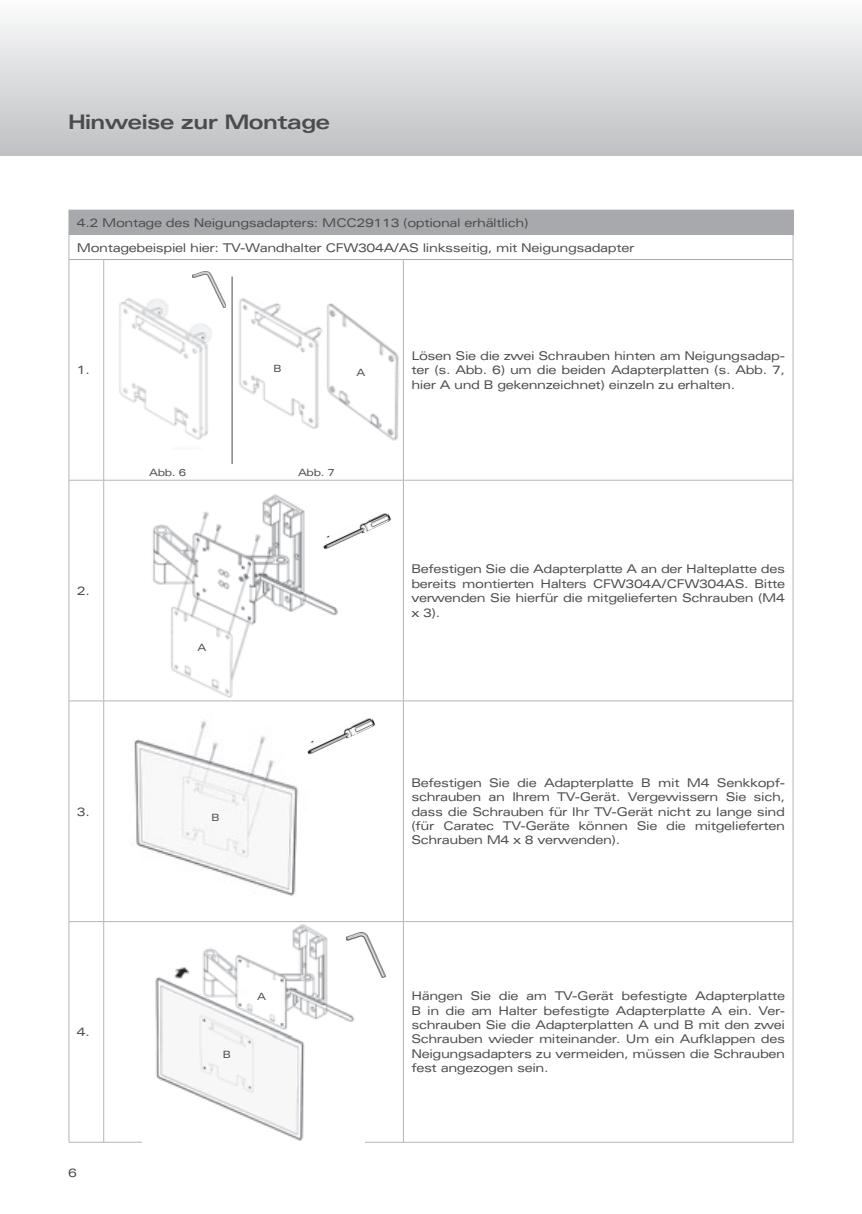
<style>
.page{position:relative;width:862px;height:1214px;background:#fff}
.page>*{position:absolute;margin:0;border:0;box-sizing:border-box;transform-origin:0 0}
.Hauptüberschrift__im{font:700 expanded 20px "Univers LT Pro";letter-spacing:-.03em;color:#4b4c4d}
.Text_in_Tabelle{font:expanded 12px/14.4px "Univers LT Pro";letter-spacing:-.03em;color:#4b4c4d;text-align:justify}
.Hauptüberschrift__im-2{font:expanded 12px "Univers LT Pro";letter-spacing:-.03em;color:#4b4c4d}
.Fussnoten{font:expanded 10px "Univers LT Pro";letter-spacing:-.03em;color:#4b4c4d}
</style>
<div class="page">
<div style="left:0;top:0;width:862px;height:156px;background:linear-gradient(to bottom,#fbfbfc,#bfc0c3)"></div>
<div style="left:69px;top:210px;width:724px;height:25px;background:#a8a9ad"></div>
<hr style="left:69px;top:259px;width:35px;height:1px;background:#a8a9ad">
<hr style="left:104px;top:259px;width:299px;height:1px;background:#a8a9ad">
<hr style="left:403px;top:259px;width:390px;height:1px;background:#a8a9ad">
<hr style="left:69px;top:259px;width:1px;height:221px;background:#b4b5b8">
<hr style="left:103px;top:260px;width:1px;height:220px;background:#b4b5b8">
<hr style="left:403px;top:260px;width:1px;height:220px;background:#b4b5b8">
<hr style="left:792px;top:259px;width:1px;height:221px;background:#b4b5b8">
<hr style="left:69px;top:480px;width:35px;height:1px;background:#b4b5b8">
<hr style="left:69px;top:480px;width:1px;height:220px;background:#b4b5b8">
<hr style="left:104px;top:480px;width:299px;height:1px;background:#b4b5b8">
<hr style="left:103px;top:480px;width:1px;height:220px;background:#b4b5b8">
<hr style="left:403px;top:480px;width:390px;height:1px;background:#b4b5b8">
<hr style="left:403px;top:480px;width:1px;height:220px;background:#b4b5b8">
<hr style="left:792px;top:480px;width:1px;height:220px;background:#b4b5b8">
<hr style="left:69px;top:700px;width:35px;height:1px;background:#b4b5b8">
<hr style="left:69px;top:701px;width:1px;height:220px;background:#b4b5b8">
<hr style="left:104px;top:700px;width:299px;height:1px;background:#b4b5b8">
<hr style="left:103px;top:701px;width:1px;height:220px;background:#b4b5b8">
<hr style="left:403px;top:700px;width:390px;height:1px;background:#b4b5b8">
<hr style="left:403px;top:701px;width:1px;height:220px;background:#b4b5b8">
<hr style="left:792px;top:701px;width:1px;height:220px;background:#b4b5b8">
<hr style="left:69px;top:921px;width:35px;height:1px;background:#b4b5b8">
<hr style="left:69px;top:921px;width:1px;height:220px;background:#b4b5b8">
<hr style="left:104px;top:921px;width:299px;height:1px;background:#b4b5b8">
<hr style="left:103px;top:921px;width:1px;height:220px;background:#b4b5b8">
<hr style="left:403px;top:921px;width:390px;height:1px;background:#b4b5b8">
<hr style="left:403px;top:921px;width:1px;height:220px;background:#b4b5b8">
<hr style="left:792px;top:921px;width:1px;height:220px;background:#b4b5b8">
<hr style="left:69px;top:1141px;width:35px;height:1px;background:#b4b5b8">
<hr style="left:104px;top:1141px;width:299px;height:1px;background:#b4b5b8">
<hr style="left:403px;top:1141px;width:390px;height:1px;background:#b4b5b8">
<svg style="left:69px;top:235px;width:1px;height:24px"></svg>
<svg style="left:792px;top:235px;width:1px;height:24px"></svg>
<img style="left:119px;top:298px;width:107px;height:142px">
<img style="left:238px;top:298px;width:161px;height:143px">
<img style="left:193px;top:271px;width:33px;height:36px">
<hr style="left:232px;top:276px;width:1px;height:188px;background:#4b4c4d">
<img style="left:152px;top:494px;width:186px;height:204px">
<img style="left:320px;top:509px;width:71px;height:42px">
<img style="left:134px;top:720px;width:242px;height:176px">
<img style="left:304px;top:718px;width:71px;height:38px">
<img style="left:143px;top:924px;width:221px;height:218px">
<img style="left:346px;top:932px;width:40px;height:44px">
<p class="Hauptüberschrift__im" style="left:68px;top:110px;width:264px">Hinweise zur Montage</p>
<p class="Hauptüberschrift__im-2" style="left:77px;top:215px;width:453px">4.2 Montage des Neigungsadapters: MCC29113 (optional erhältlich)</p>
<p class="Text_in_Tabelle" style="left:77px;top:240px;width:559px">Montagebeispiel hier: TV-Wandhalter CFW304A/AS linksseitig, mit Neigungsadapter</p>
<p class="Text_in_Tabelle" style="left:77px;top:362px;width:14px">1.</p>
<p class="Text_in_Tabelle" style="left:77px;top:583px;width:14px">2.</p>
<p class="Text_in_Tabelle" style="left:77px;top:803px;width:14px">3.</p>
<p class="Text_in_Tabelle" style="left:77px;top:1024px;width:14px">4.</p>
<p class="Text_in_Tabelle" style="left:68px;top:1165px;width:10px">6</p>
<p class="Fussnoten" style="left:273px;top:362px;width:10px">B</p>
<p class="Fussnoten" style="left:356px;top:366px;width:10px">A</p>
<p class="Fussnoten" style="left:149px;top:467px;width:38px">Abb. 6</p>
<p class="Fussnoten" style="left:298px;top:467px;width:38px">Abb. 7</p>
<p class="Fussnoten" style="left:197px;top:641px;width:10px">A</p>
<p class="Text_in_Tabelle" style="left:411px;top:348px;width:375px">Lösen Sie die zwei Schrauben hinten am Neigungsadap&shy;ter (s. Abb. 6) um die beiden Adapterplatten (s. Abb. 7, hier A und B gekennzeichnet) einzeln zu erhalten.</p>
<p class="Text_in_Tabelle" style="left:411px;top:561px;width:375px">Befestigen Sie die Adapterplatte A an der Halteplatte des bereits montierten Halters CFW304A/CFW304AS. Bitte verwenden Sie hierfür die mitgelieferten Schrauben (M4 x 3).</p>
<p class="Fussnoten" style="left:211px;top:811px;width:10px">B</p>
<p class="Text_in_Tabelle" style="left:411px;top:775px;width:375px">Befestigen Sie die Adapterplatte B mit M4 Senkkopf&shy;schrauben an Ihrem TV-Gerät. Vergewissern Sie sich, dass die Schrauben für Ihr TV-Gerät nicht zu lange sind (für Caratec TV-Geräte können Sie die mitgelieferten Schrauben M4 x 8 verwenden).</p>
<p class="Fussnoten" style="left:223px;top:1048px;width:10px">B</p>
<p class="Fussnoten" style="left:257px;top:990px;width:10px">A</p>
<p class="Text_in_Tabelle" style="left:411px;top:988px;width:375px">Hängen Sie die am TV-Gerät befestigte Adapterplatte B in die am Halter befestigte Adapterplatte A ein. Ver&shy;schrauben Sie die Adapterplatten A und B mit den zwei Schrauben wieder miteinander. Um ein Aufklappen des Neigungsadapters zu vermeiden, müssen die Schrauben fest angezogen sein.</p>
</div>
